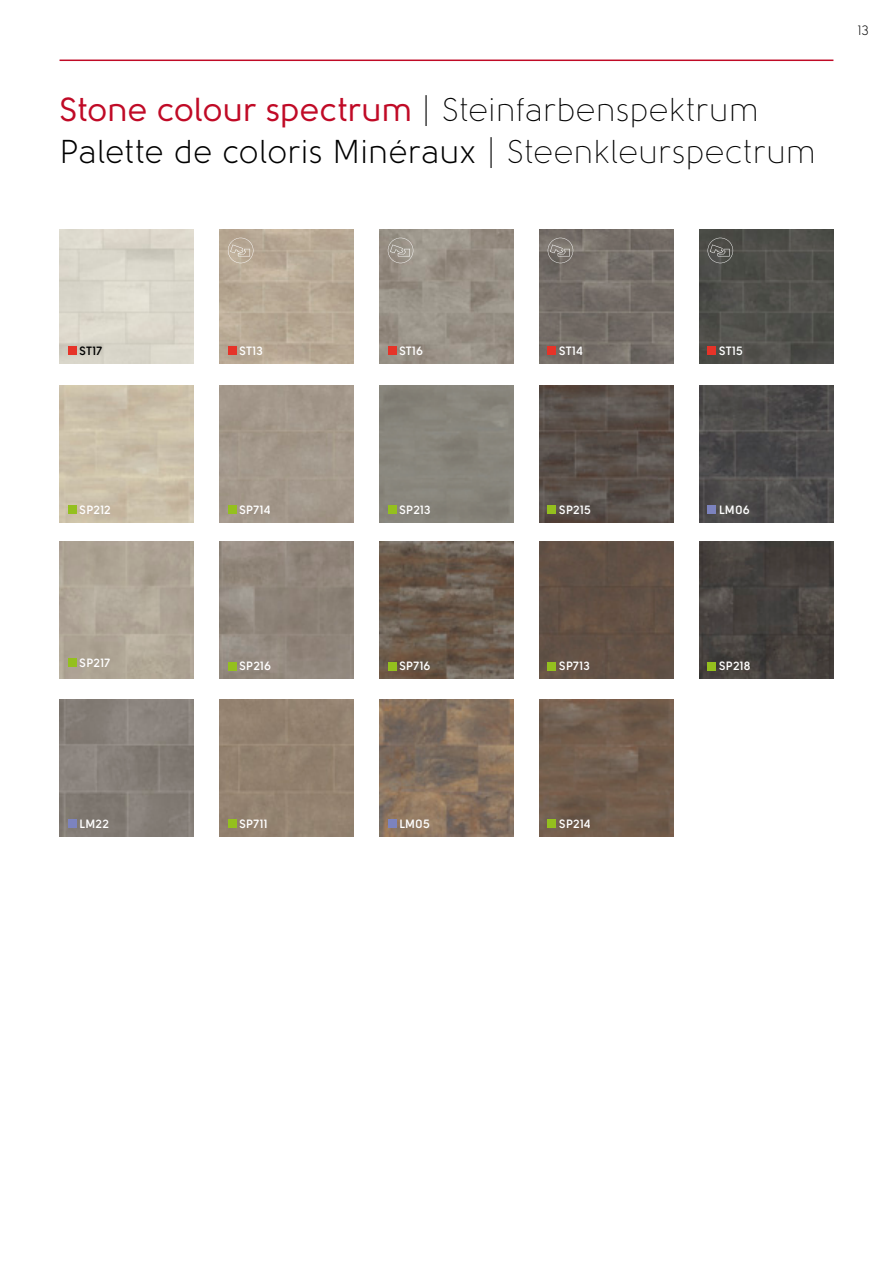
<style>
.page{position:relative;width:893px;height:1263px;background:#fff}
.page>*{position:absolute;margin:0;border:0;box-sizing:border-box;transform-origin:0 0}
.Title_Black{font:300 33px/42px "Solomon";color:#000}
.t1{font:13.5px "Solomon";color:#000}
.t2{font:700 12px "Solomon";letter-spacing:.015em;color:#fff}
.t3{font:700 12px "Solomon";color:#000}
.s1{font-weight:400;color:#c00a26}
.s2{font-weight:400}
</style>
<div class="page">
<img style="left:539px;top:385px;width:135px;height:137px">
<div style="left:548px;top:505px;width:8px;height:9px;background:#94c01e"></div>
<img style="left:60px;top:542px;width:134px;height:137px">
<div style="left:68px;top:659px;width:9px;height:8px;background:#94c01e"></div>
<div style="left:68px;top:505px;width:9px;height:9px;background:#94c01e"></div>
<img style="left:539px;top:699px;width:135px;height:137px">
<div style="left:548px;top:819px;width:8px;height:9px;background:#94c01e"></div>
<div style="left:219px;top:699px;width:135px;height:137px;background:#93816f"></div>
<div style="left:228px;top:819px;width:8px;height:9px;background:#94c01e"></div>
<div style="left:539px;top:542px;width:135px;height:137px;background:#625045"></div>
<div style="left:548px;top:662px;width:8px;height:8px;background:#94c01e"></div>
<div style="left:219px;top:385px;width:135px;height:137px;background:#a3988b"></div>
<div style="left:228px;top:505px;width:8px;height:9px;background:#94c01e"></div>
<img style="left:379px;top:542px;width:135px;height:137px">
<div style="left:388px;top:662px;width:8px;height:8px;background:#94c01e"></div>
<img style="left:219px;top:229px;width:135px;height:135px">
<div style="left:228px;top:347px;width:8px;height:8px;background:#e63328"></div>
<img style="left:539px;top:229px;width:135px;height:135px">
<div style="left:548px;top:347px;width:8px;height:8px;background:#e63328"></div>
<img style="left:699px;top:229px;width:134px;height:135px">
<div style="left:708px;top:347px;width:8px;height:8px;background:#e63328"></div>
<img style="left:379px;top:229px;width:135px;height:135px">
<div style="left:388px;top:347px;width:8px;height:8px;background:#e63328"></div>
<img style="left:60px;top:229px;width:134px;height:135px">
<div style="left:68px;top:347px;width:9px;height:8px;background:#e63328"></div>
<img style="left:379px;top:699px;width:135px;height:137px">
<div style="left:388px;top:819px;width:8px;height:9px;background:#7c83be"></div>
<img style="left:699px;top:385px;width:134px;height:137px">
<div style="left:708px;top:505px;width:8px;height:9px;background:#7c83be"></div>
<img style="left:60px;top:699px;width:134px;height:137px">
<div style="left:68px;top:819px;width:9px;height:9px;background:#7c83be"></div>
<img style="left:379px;top:385px;width:135px;height:137px">
<div style="left:388px;top:505px;width:8px;height:9px;background:#94c01e"></div>
<img style="left:219px;top:542px;width:135px;height:137px">
<div style="left:228px;top:662px;width:8px;height:8px;background:#94c01e"></div>
<img style="left:699px;top:542px;width:134px;height:137px">
<div style="left:708px;top:662px;width:8px;height:8px;background:#94c01e"></div>
<hr style="left:60px;top:60px;width:773px;height:1px;background:#c00a26">
<svg style="left:228px;top:238px;width:25px;height:25px"></svg>
<svg style="left:388px;top:238px;width:25px;height:25px"></svg>
<svg style="left:548px;top:238px;width:25px;height:25px"></svg>
<svg style="left:708px;top:238px;width:25px;height:25px"></svg>
<p class="Title_Black" style="left:60px;top:89px;width:758px"><span class="s1">Stone colour spectrum</span> | Steinfarbenspektrum<br><span class="s2">Palette de coloris Minéraux</span> | Steenkleurspectrum</p>
<p class="t1" style="left:857px;top:23px;width:13px">13</p>
<p class="t3" style="left:80px;top:344px;width:24px">ST17</p>
<p class="t2" style="left:239px;top:344px;width:25px">ST13</p>
<p class="t2" style="left:399px;top:344px;width:25px">ST16</p>
<p class="t2" style="left:559px;top:344px;width:25px">ST14</p>
<p class="t2" style="left:719px;top:344px;width:25px">ST15</p>
<p class="t2" style="left:80px;top:503px;width:33px">SP212</p>
<p class="t2" style="left:239px;top:503px;width:33px">SP714</p>
<p class="t2" style="left:399px;top:503px;width:33px">SP213</p>
<p class="t2" style="left:559px;top:503px;width:33px">SP215</p>
<p class="t2" style="left:719px;top:503px;width:32px">LM06</p>
<p class="t2" style="left:80px;top:656px;width:32px">SP217</p>
<p class="t2" style="left:239px;top:659px;width:33px">SP216</p>
<p class="t2" style="left:719px;top:659px;width:33px">SP218</p>
<p class="t2" style="left:399px;top:659px;width:33px">SP716</p>
<p class="t2" style="left:559px;top:659px;width:32px">SP713</p>
<p class="t2" style="left:80px;top:817px;width:31px">LM22</p>
<p class="t2" style="left:239px;top:817px;width:30px">SP711</p>
<p class="t2" style="left:559px;top:817px;width:33px">SP214</p>
<p class="t2" style="left:399px;top:817px;width:32px">LM05</p>
</div>
